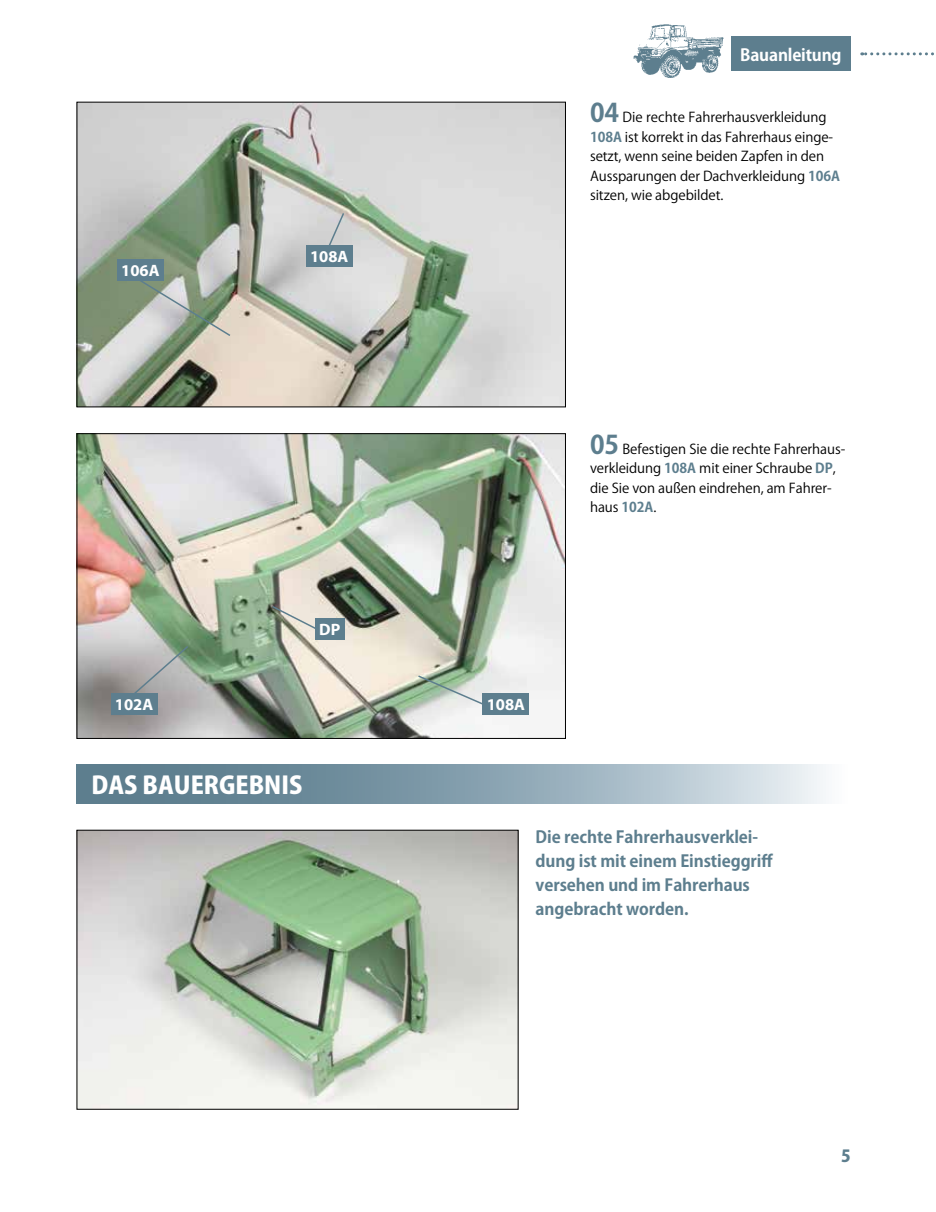
<style>
.page{position:relative;width:936px;height:1212px;background:#fff}
.page>*{position:absolute;margin:0;border:0;box-sizing:border-box;transform-origin:0 0}
.t1{font:800 24px "Koz Go Pro";color:#fff}
.t2{font:700 16.5px/24px "Koz Go Pro";letter-spacing:-.005em;color:#5d7e8e}
.t3{font:700 16.5px "Myriad Pro";color:#fff}
.t4{font:700 16.5px "Koz Go Pro";letter-spacing:-.01em;color:#fff}
.t5{font:800 16.5px "Koz Go Pro";color:#5d7e8e}
.t6{font:13.5px/19.5px "Koz Go Pro";letter-spacing:-.005em;color:#000}
.s1{font-weight:700;font-size:25.5px;color:#5d7e8e}
.s2{font-weight:700;color:#5d7e8e}
</style>
<div class="page">
<svg style="left:861px;top:52px;width:73px;height:3px"></svg>
<img style="left:633px;top:24px;width:91px;height:54px">
<div style="left:731px;top:37px;width:119px;height:34px;background:#5d7e8e"></div>
<img style="left:79px;top:832px;width:437px;height:275px">
<div style="left:77px;top:830px;width:441px;height:279px;border:1px solid #000"></div>
<svg style="left:77px;top:765px;width:749px;height:39px;background:#8da5b2"></svg>
<img style="left:79px;top:104px;width:485px;height:301px">
<img style="left:79px;top:435px;width:485px;height:302px">
<div style="left:77px;top:433px;width:489px;height:306px;border:1px solid #000"></div>
<svg style="left:128px;top:644px;width:62px;height:55px;background:#acaeac"></svg>
<div style="left:111px;top:694px;width:46px;height:21px;background:#5d7e8e"></div>
<svg style="left:136px;top:277px;width:96px;height:60px;background:#a7b1a3"></svg>
<div style="left:117px;top:259px;width:47px;height:22px;background:#5d7e8e"></div>
<svg style="left:323px;top:655px;width:167px;height:54px;background:#cbcfbf"></svg>
<div style="left:482px;top:694px;width:47px;height:21px;background:#5d7e8e"></div>
<svg style="left:271px;top:605px;width:63px;height:34px;background:#c5c4b7"></svg>
<div style="left:315px;top:618px;width:29px;height:21px;background:#5d7e8e"></div>
<svg style="left:323px;top:211px;width:22px;height:34px"></svg>
<div style="left:306px;top:245px;width:46px;height:21px;background:#5d7e8e"></div>
<p class="t3" style="left:121px;top:260px;width:40px">106A</p>
<p class="t3" style="left:310px;top:246px;width:40px">108A</p>
<p class="t3" style="left:319px;top:618px;width:23px">DP</p>
<p class="t3" style="left:115px;top:694px;width:40px">102A</p>
<h1 class="t1" style="left:91px;top:769px;width:212px">DAS BAUERGEBNIS</h1>
<p class="t4" style="left:740px;top:44px;width:103px">Bauanleitung</p>
<p class="t6" style="left:590px;top:108px;width:251px"><span class="s1">04</span> Die rechte Fahrerhausverkleidung <span class="s2">108A</span> ist korrekt in das Fahrerhaus einge&shy;setzt, wenn seine beiden Zapfen in den Aussparungen der Dachverkleidung <span class="s2">106A </span>sitzen, wie abgebildet.</p>
<p class="t6" style="left:590px;top:439px;width:257px"><span class="s1">05</span> Befestigen Sie die rechte Fahrerhaus&shy;verkleidung <span class="s2">108A</span> mit einer Schraube <span class="s2">DP</span>, die Sie von außen eindrehen, am Fahrer&shy;haus <span class="s2">102A</span>.</p>
<p class="t3" style="left:486px;top:694px;width:40px">108A</p>
<p class="t2" style="left:535px;top:826px;width:239px">Die rechte Fahrerhausverklei&shy;dung ist mit einem Einstieggriff versehen und im Fahrerhaus angebracht worden.</p>
<p class="t5" style="left:841px;top:1145px;width:11px">5</p>
</div>
